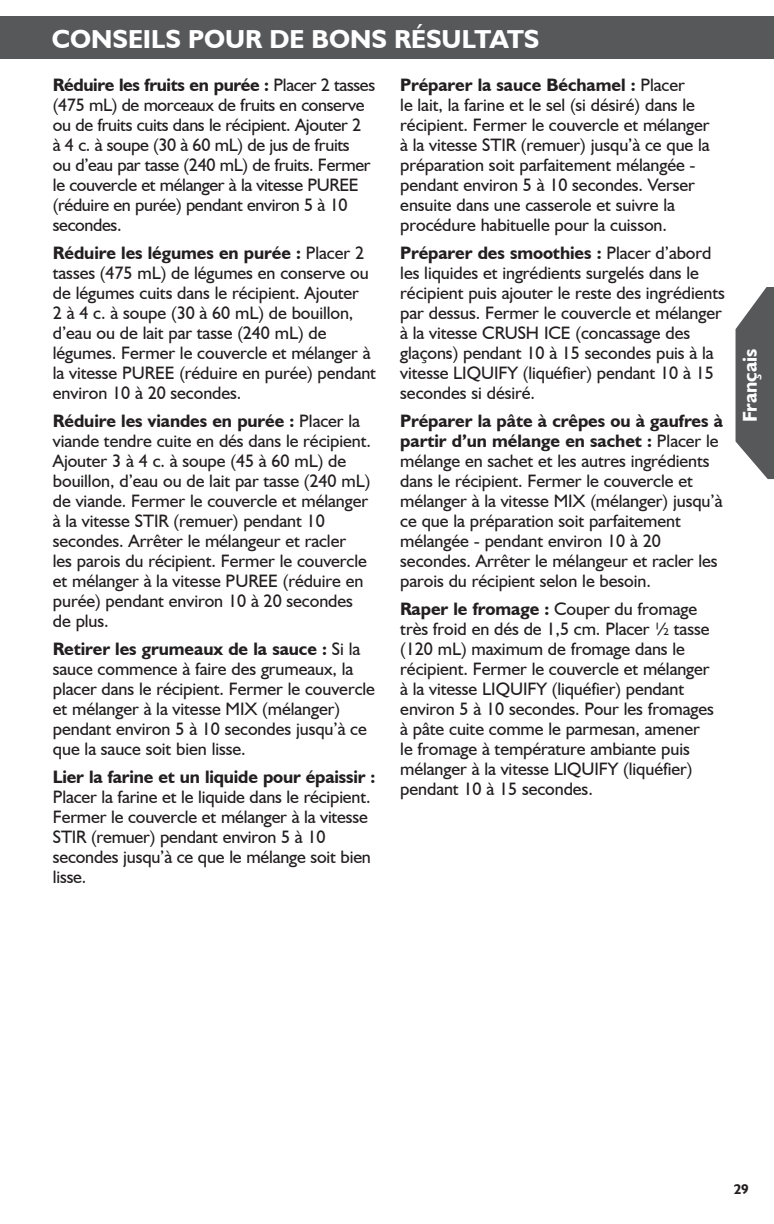
<style>
.page{position:relative;width:774px;height:1224px;background:#fff}
.page>*{position:absolute;margin:0;border:0;box-sizing:border-box;transform-origin:0 0}
.t1{font:700 26px "Humanist 521 BT";color:#fff}
.t2{font:700 20px "Humanist 521 BT";color:#fff}
.t3{font:18px/20px "Humanist 521 BT";letter-spacing:-.005em;color:#231f20}
.t4{font:700 18px "Humanist 521 BT";letter-spacing:-.01em;color:#231f20}
.t5{font:700 14px "Humanist 521 BT";color:#231f20}
.s1{font-weight:700}
</style>
<div class="page">
<svg style="left:735px;top:287px;width:38px;height:192px"></svg>
<div style="left:0;top:17px;width:773px;height:42px;background:#57585a"></div>
<h1 class="t1" style="left:52px;top:23px;width:489px">CONSEILS POUR DE BONS RÉSULTATS</h1>
<p class="t3" style="left:53px;top:74px;width:323px"><span class="s1">Réduire les fruits en purée :</span> Placer 2 tasses (475 mL) de morceaux de fruits en conserve ou de fruits cuits dans le récipient. Ajouter 2<br>à 4 c. à soupe (30 à 60 mL) de jus de fruits<br>ou d’eau par tasse (240 mL) de fruits. Fermer le couvercle et mélanger à la vitesse PUREE (réduire en purée) pendant environ 5 à 10 secondes.</p>
<p class="t3" style="left:53px;top:242px;width:324px"><span class="s1">Réduire les légumes en purée :</span> Placer 2 tasses (475 mL) de légumes en conserve ou de légumes cuits dans le récipient. Ajouter<br>2 à 4 c. à soupe (30 à 60 mL) de bouillon, d’eau ou de lait par tasse (240 mL) de légumes. Fermer le couvercle et mélanger à la vitesse PUREE (réduire en purée) pendant environ 10 à 20 secondes.</p>
<p class="t3" style="left:53px;top:410px;width:319px"><span class="s1">Réduire les viandes en purée :</span> Placer la viande tendre cuite en dés dans le récipient.<br>Ajouter 3 à 4 c. à soupe (45 à 60 mL) de bouillon, d’eau ou de lait par tasse (240 mL) de viande. Fermer le couvercle et mélanger à la vitesse STIR (remuer) pendant 10 secondes. Arrêter le mélangeur et racler<br>les parois du récipient. Fermer le couvercle et mélanger à la vitesse PUREE (réduire en purée) pendant environ 10 à 20 secondes de plus.</p>
<p class="t3" style="left:53px;top:638px;width:323px"><span class="s1">Retirer les grumeaux de la sauce :</span> Si la sauce commence à faire des grumeaux, la placer dans le récipient. Fermer le couvercle et mélanger à la vitesse MIX (mélanger) pendant environ 5 à 10 secondes jusqu’à ce que la sauce soit bien lisse.</p>
<p class="t4" style="left:53px;top:765px;width:324px">Lier la farine et un liquide pour épaissir :</p>
<p class="t3" style="left:53px;top:786px;width:319px">Placer la farine et le liquide dans le récipient.<br>Fermer le couvercle et mélanger à la vitesse STIR (remuer) pendant environ 5 à 10 secondes jusqu’à ce que le mélange soit bien lisse.</p>
<p class="t3" style="left:400px;top:74px;width:311px"><span class="s1">Préparer la sauce Béchamel :</span> Placer<br>le lait, la farine et le sel (si désiré) dans le récipient. Fermer le couvercle et mélanger à la vitesse STIR (remuer) jusqu’à ce que la préparation soit parfaitement mélangée - pendant environ 5 à 10 secondes. Verser ensuite dans une casserole et suivre la procédure habituelle pour la cuisson.</p>
<p class="t3" style="left:400px;top:242px;width:326px"><span class="s1">Préparer des smoothies :</span> Placer d’abord les liquides et ingrédients surgelés dans le récipient puis ajouter le reste des ingrédients par dessus. Fermer le couvercle et mélanger à la vitesse CRUSH ICE (concassage des glaçons) pendant 10 à 15 secondes puis à la vitesse LIQUIFY (liquéfier) pendant 10 à 15 secondes si désiré.</p>
<p class="t3" style="left:400px;top:410px;width:324px"><span class="s1">Préparer la pâte à crêpes ou à gaufres à partir d’un mélange en sachet :</span> Placer le mélange en sachet et les autres ingrédients dans le récipient. Fermer le couvercle et mélanger à la vitesse MIX (mélanger) jusqu’à ce que la préparation soit parfaitement mélangée - pendant environ 10 à 20 secondes. Arrêter le mélangeur et racler les parois du récipient selon le besoin.</p>
<p class="t3" style="left:400px;top:598px;width:315px"><span class="s1">Raper le fromage :</span> Couper du fromage très froid en dés de 1,5 cm. Placer ½ tasse (120 mL) maximum de fromage dans le récipient. Fermer le couvercle et mélanger à la vitesse LIQUIFY (liquéfier) pendant environ 5 à 10 secondes. Pour les fromages à pâte cuite comme le parmesan, amener le fromage à température ambiante puis mélanger à la vitesse LIQUIFY (liquéfier) pendant 10 à 15 secondes.</p>
<p class="t2" style="left:737px;top:422px;width:75px;rotate:-90deg">Français</p>
<p class="t5" style="left:733px;top:1180px;width:17px">29</p>
</div>
